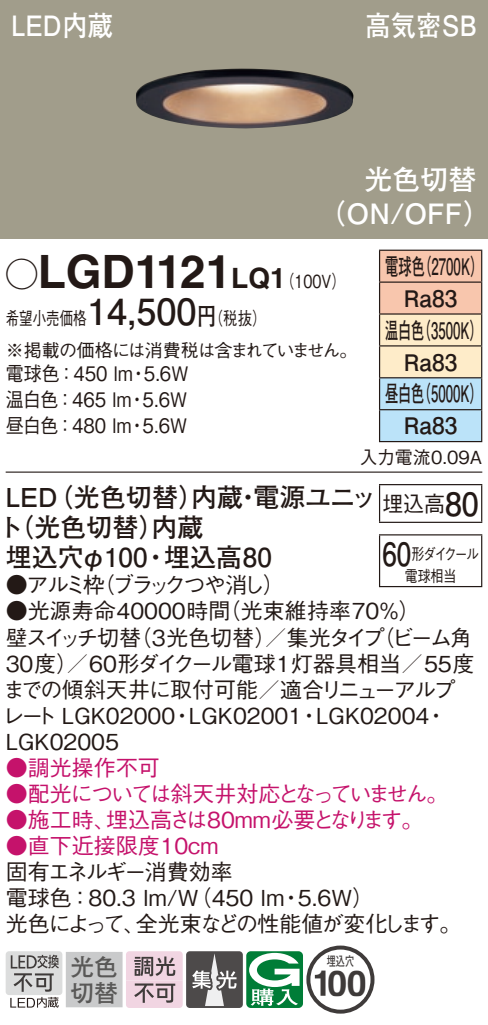
<style>
.page{position:relative;width:488px;height:1025px;background:#fff}
.page>*{position:absolute;margin:0;border:0;box-sizing:border-box;transform-origin:0 0}
.t1{font:700 46px "Helvetica LT Std";color:#231916}
.t2{font:700 36px "Helvetica LT Std";color:#3e3a39}
.t3{font:700 28px/34px "Futo Go B101 Pro";color:#fff}
.t4{font:700 28px "Futo Go B101 Pro";color:#fff;scale:.9 1}
.t5{font:700 26px/30px "Futo Go B101 Pro";color:#231916}
.t6{font:24px/26px "Futo Go B101 Pro Bold 90 pv RKSJ H";color:#595857}
.t7{font:700 22.8px/32px "Futo Go B101 Pro";color:#231916;text-align:center;scale:.58 1}
.t8{font:500 22px/26px "Gothic BBB Pro";color:#231916}
.t9{font:500 22px "Gothic BBB Pro";color:#c5126b}
.t10{font:500 22px "Gothic BBB Pro";letter-spacing:-.11em;color:#c5126b}
.t11{font:500 22px "Gothic BBB Pro";letter-spacing:-.16em;color:#231916}
.t12{font:500 22px "Gothic BBB Pro";color:#231916;scale:.95 1}
.t13{font:500 20px/26px "Gothic BBB Pro";color:#231916;text-align:justify;scale:.9 1}
.t14{font:500 18px/31.6px "Gothic BBB Pro";letter-spacing:-.03em;color:#231916;scale:.75 1}
.t15{font:500 18px "Gothic BBB Pro";color:#231916}
.t16{font:500 16px/22px "Gothic BBB Pro";letter-spacing:-.11em;color:#231916;text-align:center;scale:.81 1}
.t17{font:13.2px "Futo Go B101 Pro Bold 90 pv RKSJ H";color:#3f3b3a;scale:.7 1}
.s1{font-family:"Ford Classification 1";font-weight:400;font-size:32px}
.s2{font-size:28px}
.s3{font-family:"Gothic BBB Pro";font-weight:500;font-size:18px}
.s4{font-family:"Futo Go B101 Pro";font-weight:700;font-size:36px}
.s5{font-family:"Futo Go B101 Pro";font-weight:700;font-size:24px}
.s6{font-family:"Futo Go B101 Pro";font-weight:700;font-size:32px}
.s7{color:#251b18}
</style>
<div class="page">
<div style="left:0;top:0;width:488px;height:238px;background:#a19d8b"></div>
<img style="left:136px;top:68px;width:217px;height:61px">
<svg style="left:380px;top:251px;width:101px;height:190px;background:#e3dacd"></svg>
<hr style="left:379px;top:249px;width:103px;height:2px;background:#231916">
<hr style="left:379px;top:251px;width:1px;height:30px;background:#231916">
<hr style="left:481px;top:251px;width:1px;height:30px;background:#231916">
<hr style="left:379px;top:281px;width:103px;height:2px;background:#231916">
<hr style="left:379px;top:283px;width:1px;height:30px;background:#231916">
<hr style="left:481px;top:283px;width:1px;height:30px;background:#231916">
<hr style="left:379px;top:313px;width:103px;height:1px;background:#231916">
<hr style="left:379px;top:314px;width:1px;height:31px;background:#231916">
<hr style="left:481px;top:314px;width:1px;height:31px;background:#231916">
<hr style="left:379px;top:345px;width:103px;height:1px;background:#231916">
<hr style="left:379px;top:346px;width:1px;height:31px;background:#231916">
<hr style="left:481px;top:346px;width:1px;height:31px;background:#231916">
<hr style="left:379px;top:377px;width:103px;height:1px;background:#231916">
<hr style="left:379px;top:378px;width:1px;height:31px;background:#231916">
<hr style="left:481px;top:378px;width:1px;height:31px;background:#231916">
<hr style="left:379px;top:409px;width:103px;height:1px;background:#231916">
<hr style="left:379px;top:410px;width:1px;height:31px;background:#231916">
<hr style="left:481px;top:410px;width:1px;height:31px;background:#231916">
<hr style="left:379px;top:441px;width:103px;height:1px;background:#231916">
<hr style="left:6px;top:471px;width:476px;height:1px;background:#231916">
<hr style="left:379px;top:485px;width:1px;height:36px;background:#231916">
<hr style="left:379px;top:484px;width:103px;height:1px;background:#231916">
<hr style="left:481px;top:485px;width:1px;height:36px;background:#231916">
<hr style="left:379px;top:521px;width:103px;height:2px;background:#231916">
<hr style="left:379px;top:535px;width:1px;height:51px;background:#231916">
<hr style="left:379px;top:534px;width:103px;height:1px;background:#231916">
<hr style="left:481px;top:535px;width:1px;height:51px;background:#231916">
<hr style="left:379px;top:585px;width:103px;height:2px;background:#231916">
<div style="left:6px;top:951px;width:56px;height:43px;background:#dcdddd;border-radius:3px"></div>
<svg style="left:10px;top:954px;width:49px;height:53px"></svg>
<div style="left:66px;top:952px;width:56px;height:54px;background:#c9cacb"></div>
<div style="left:66px;top:951px;width:56px;height:56px;border:1px solid #c9cacb"></div>
<svg style="left:126px;top:945px;width:248px;height:68px"></svg>
<p class="t4" style="left:11px;top:3px;width:114px">LED内蔵</p>
<p class="t4" style="left:365px;top:3px;width:125px">高気密SB</p>
<p class="t3" style="left:317px;top:158px;width:175px;text-indent:47px">光色切替（ON/OFF）</p>
<h1 class="t1" style="left:6px;top:243px;width:341px"><span class="s1">A</span>LGD1121<span class="s2">LQ1</span><span class="s3">（100V）</span></h1>
<p class="t14" style="left:6px;top:300px;width:470px">希望小売価格<span class="s4">14,500</span><span class="s5">円</span>（税抜）<br>※掲載の価格には消費税は含まれていません。</p>
<p class="t13" style="left:6px;top:358px;width:204px">電球色：450 lm・5.6W温白色：465 lm・5.6W昼白色：480 lm・5.6W</p>
<p class="t7" style="left:385px;top:247px;width:171px">電球色（2700K）<br>Ra83<br>温白色（3500K）<br>Ra83<br>昼白色（5000K）<br>Ra83</p>
<p class="t15" style="left:359px;top:442px;width:124px">入力電流0.09A</p>
<p class="t5" style="left:-1px;top:478px;width:379px">LED（光色切替）内蔵・電源ユニット（光色切替）内蔵<br>埋込穴φ100・埋込高80</p>
<p class="t11" style="left:6px;top:567px;width:280px">●アルミ枠（ブラックつや消し）</p>
<p class="t8" style="left:3px;top:595px;width:473px">●光源寿命40000時間（光束維持率70％）<br>壁スイッチ切替（3光色切替）／集光タイプ（ビーム角<br>30度）／60形ダイクール電球1灯器具相当／55度までの傾斜天井に取付可能／適合リニューアルプレート LGK02000・LGK02001・LGK02004・<br>LGK02005</p>
<p class="t9" style="left:6px;top:749px;width:156px">●調光操作不可</p>
<p class="t10" style="left:6px;top:775px;width:444px">●配光については斜天井対応となっていません。</p>
<p class="t9" style="left:6px;top:801px;width:419px">●施工時、埋込高さは80mm必要となります。</p>
<p class="t9" style="left:6px;top:827px;width:214px">●直下近接限度10cm</p>
<p class="t8" style="left:6px;top:855px;width:457px">固有エネルギー消費効率<br>電球色：80.3 lm/W（450 lm・5.6W）<br>光色によって、全光束などの性能値が変化します。</p>
<p class="t12" style="left:382px;top:486px;width:103px">埋込高<span class="s6">80</span></p>
<p class="t16" style="left:382px;top:540px;width:121px"><span class="s6">60</span>形ダイクール電球相当</p>
<p class="t6" style="left:70px;top:950px;width:49px">光色切替</p>
<p class="t17" style="left:327px;top:950px;width:41px">埋込穴</p>
<h2 class="t2" style="left:312px;top:960px;width:56px"><span class="s7">1</span>00</h2>
</div>
